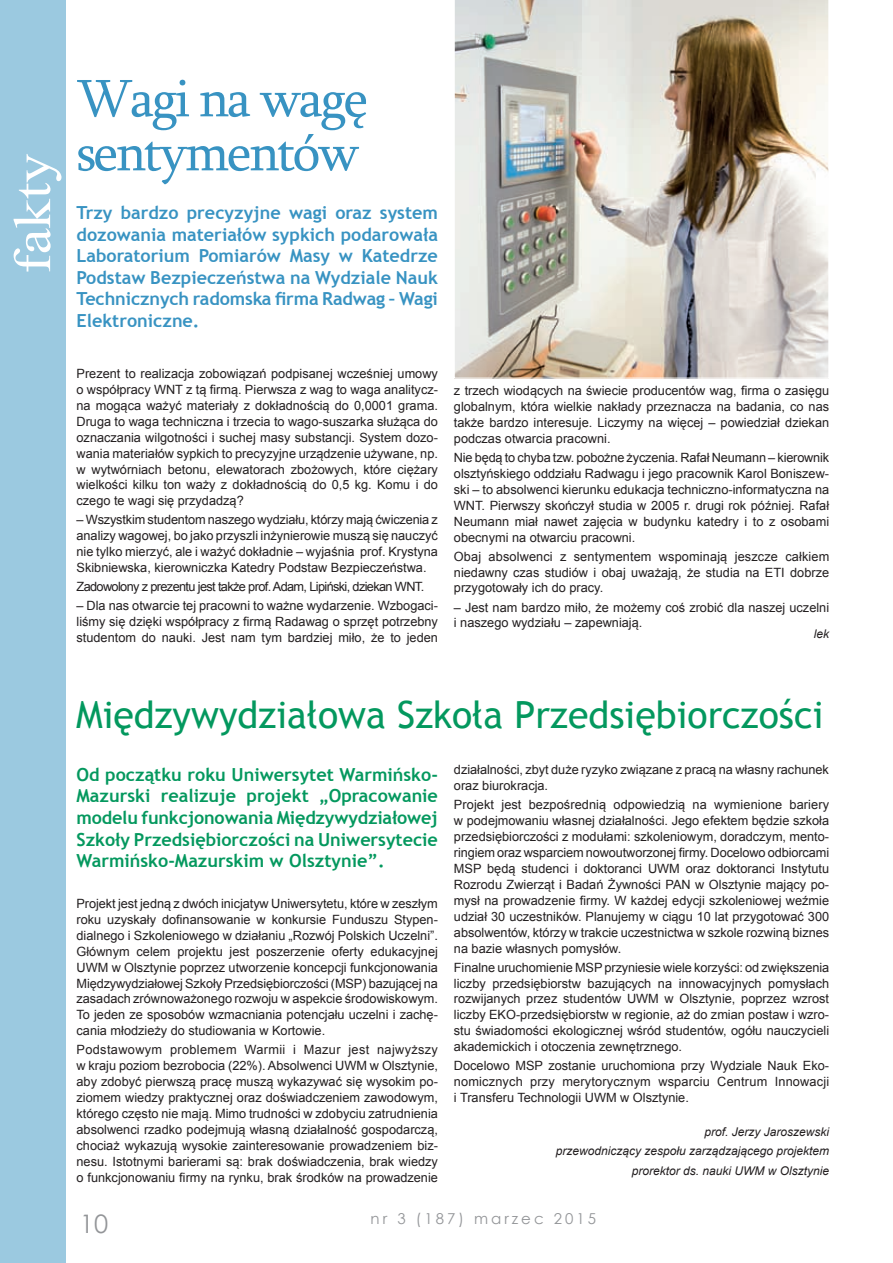
<style>
.page{position:relative;width:893px;height:1263px;background:#fff}
.page>*{position:absolute;margin:0;border:0;box-sizing:border-box;transform-origin:0 0}
.t1{font:54px/54px "Sylfaen";letter-spacing:-.045em;color:#3893c2}
.t2{font:52.65px "Times New Roman";color:#fff;scale:1.11 1}
.t3{font:37.5px "Trebuchet MS";color:#03985e}
.t4{font:25.5px "Century Gothic";color:#939598}
.t5{font:700 18px/21.6px "Trebuchet MS";letter-spacing:-.005em;color:#3893c2;text-align:justify}
.t6{font:700 18px/21.6px "Trebuchet MS";color:#04985e;text-align:justify}
.t7{font:15px "Century Gothic";letter-spacing:.2em;color:#939598}
.t8{font:12.75px/15.9px "Arial";color:#231f20;text-align:justify}
.t9{font:12.75px "Arial";letter-spacing:-.05em;color:#231f20}
.t10{font:italic 12px/19.2px "Arial";color:#231f20;text-align:right}
</style>
<div class="page">
<div style="left:0;top:0;width:66px;height:1263px;background:#9bc9e0"></div>
<img style="left:454px;top:0;width:375px;height:378px">
<h2 class="t2" style="left:-3px;top:274px;width:110px;rotate:-90deg">fakty</h2>
<h1 class="t1" style="left:77px;top:70px;width:293px">Wagi na wagę sentymentów</h1>
<h3 class="t5" style="left:77px;top:202px;width:363px">Trzy bardzo precyzyjne wagi oraz system dozowania materiałów sypkich podarowała Laboratorium Pomiarów Masy w Katedrze Podstaw Bezpieczeństwa na Wydziale Nauk Technicznych radomska firma Radwag – Wagi Elektroniczne.</h3>
<p class="t8" style="left:77px;top:366px;width:363px">Prezent to realizacja zobowiązań podpisanej wcześniej umowy o współpracy WNT z tą firmą. Pierwsza z wag to waga analitycz&shy;na mogąca ważyć materiały z dokładnością do 0,0001 grama.<br>Druga to waga techniczna i trzecia to wago-suszarka służąca do oznaczania wilgotności i suchej masy substancji. System dozo&shy;wania materiałów sypkich to precyzyjne urządzenie używane, np. w wytwórniach betonu, elewatorach zbożowych, które ciężary wielkości kilku ton waży z dokładnością do 0,5 kg. Komu i do czego te wagi się przydadzą?</p>
<p class="t8" style="left:77px;top:512px;width:363px">– Wszystkim studentom naszego wydziału, którzy mają ćwiczenia z analizy wagowej, bo jako przyszli inżynierowie muszą się nauczyć nie tylko mierzyć, ale i ważyć dokładnie – wyjaśnia prof. Krystyna Skibniewska, kierowniczka Katedry Podstaw Bezpieczeństwa.</p>
<p class="t9" style="left:77px;top:578px;width:349px">Zadowolony z prezentu jest także prof. Adam, Lipiński, dziekan WNT.</p>
<p class="t8" style="left:77px;top:598px;width:363px">– Dla nas otwarcie tej pracowni to ważne wydarzenie. Wzbogaci&shy;liśmy się dzięki współpracy z firmą Radawag o sprzęt potrzebny studentom do nauki. Jest nam tym bardziej miło, że to jeden</p>
<p class="t8" style="left:454px;top:383px;width:377px">z trzech wiodących na świecie producentów wag, firma o zasięgu globalnym, która wielkie nakłady przeznacza na badania, co nas także bardzo interesuje. Liczymy na więcej – powiedział dziekan podczas otwarcia pracowni.</p>
<p class="t8" style="left:454px;top:450px;width:377px">Nie będą to chyba tzw. pobożne życzenia. Rafał Neumann – kierownik olsztyńskiego oddziału Radwagu i jego pracownik Karol Boniszew&shy;ski – to absolwenci kierunku edukacja techniczno-informatyczna na WNT. Pierwszy skończył studia w 2005 r. drugi rok później. Rafał Neumann miał nawet zajęcia w budynku katedry i to z osobami obecnymi na otwarciu pracowni.</p>
<p class="t8" style="left:454px;top:548px;width:377px">Obaj absolwenci z sentymentem wspominają jeszcze całkiem niedawny czas studiów i obaj uważają, że studia na ETI dobrze przygotowały ich do pracy.</p>
<p class="t8" style="left:454px;top:599px;width:377px">– Jest nam bardzo miło, że możemy coś zrobić dla naszej uczelni i naszego wydziału – zapewniają.</p>
<p class="t10" style="left:814px;top:624px;width:17px">lek</p>
<h3 class="t3" style="left:76px;top:692px;width:749px">Międzywydziałowa Szkoła Przedsiębiorczości</h3>
<p class="t8" style="left:454px;top:762px;width:377px">działalności, zbyt duże ryzyko związane z pracą na własny rachunek oraz biurokracja.</p>
<p class="t8" style="left:454px;top:797px;width:377px">Projekt jest bezpośrednią odpowiedzią na wymienione bariery w podejmowaniu własnej działalności. Jego efektem będzie szkoła przedsiębiorczości z modułami: szkoleniowym, doradczym, mento&shy;ringiem oraz wsparciem nowoutworzonej firmy. Docelowo odbiorcami MSP będą studenci i doktoranci UWM oraz doktoranci Instytutu Rozrodu Zwierząt i Badań Żywności PAN w Olsztynie mający po&shy;mysł na prowadzenie firmy. W każdej edycji szkoleniowej weźmie udział 30 uczestników. Planujemy w ciągu 10 lat przygotować 300 absolwentów, którzy w trakcie uczestnictwa w szkole rozwiną biznes na bazie własnych pomysłów.</p>
<p class="t8" style="left:454px;top:959px;width:377px">Finalne uruchomienie MSP przyniesie wiele korzyści: od zwiększenia liczby przedsiębiorstw bazujących na innowacyjnych pomysłach rozwijanych przez studentów UWM w Olsztynie, poprzez wzrost liczby EKO-przedsiębiorstw w regionie, aż do zmian postaw i wzro&shy;stu świadomości ekologicznej wśród studentów, ogółu nauczycieli akademickich i otoczenia zewnętrznego.</p>
<p class="t8" style="left:454px;top:1058px;width:377px">Docelowo MSP zostanie uruchomiona przy Wydziale Nauk Eko&shy;nomicznych przy merytorycznym wsparciu Centrum Innowacji i Transferu Technologii UWM w Olsztynie.</p>
<h3 class="t6" style="left:77px;top:764px;width:363px">Od początku roku Uniwersytet Warmińsko-Mazurski realizuje projekt „Opracowanie modelu funkcjonowania Międzywydziałowej Szkoły Przedsiębiorczości na Uniwersytecie Warmińsko-Mazurskim w Olsztynie”.</h3>
<p class="t8" style="left:77px;top:896px;width:363px">Projekt jest jedną z dwóch inicjatyw Uniwersytetu, które w zeszłym roku uzyskały dofinansowanie w konkursie Funduszu Stypen&shy;dialnego i Szkoleniowego w działaniu „Rozwój Polskich Uczelni”.<br>Głównym celem projektu jest poszerzenie oferty edukacyjnej UWM w Olsztynie poprzez utworzenie koncepcji funkcjonowania Międzywydziałowej Szkoły Przedsiębiorczości (MSP) bazującej na zasadach zrównoważonego rozwoju w aspekcie środowiskowym.<br>To jeden ze sposobów wzmacniania potencjału uczelni i zachę&shy;cania młodzieży do studiowania w Kortowie.</p>
<p class="t8" style="left:77px;top:1042px;width:363px">Podstawowym problemem Warmii i Mazur jest najwyższy w kraju poziom bezrobocia (22%). Absolwenci UWM w Olsztynie, aby zdobyć pierwszą pracę muszą wykazywać się wysokim po&shy;ziomem wiedzy praktycznej oraz doświadczeniem zawodowym, którego często nie mają. Mimo trudności w zdobyciu zatrudnienia absolwenci rzadko podejmują własną działalność gospodarczą, chociaż wykazują wysokie zainteresowanie prowadzeniem biz&shy;nesu. Istotnymi barierami są: brak doświadczenia, brak wiedzy o funkcjonowaniu firmy na rynku, brak środków na prowadzenie</p>
<p class="t10" style="left:556px;top:1123px;width:275px">prof. Jerzy Jaroszewski<br>przewodniczący zespołu zarządzającego projektem prorektor ds. nauki UWM w Olsztynie</p>
<h3 class="t4" style="left:80px;top:1206px;width:30px">10</h3>
<p class="t7" style="left:371px;top:1208px;width:227px">nr 3 (187) marzec 2015</p>
</div>
